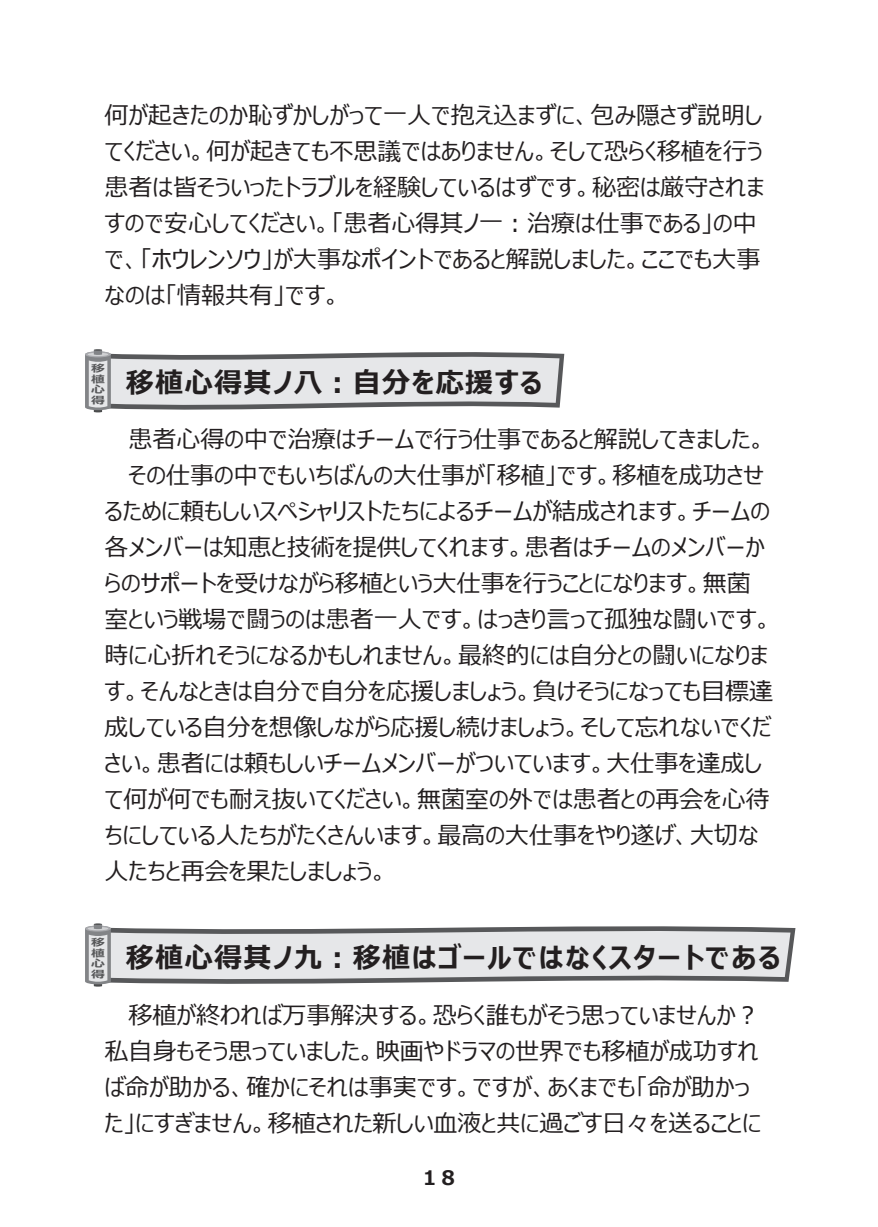
<style>
.page{position:relative;width:878px;height:1227px;background:#fff}
.page>*{position:absolute;margin:0;border:0;box-sizing:border-box;transform-origin:0 0}
.t1{font:700 28px "Meiryo UI";letter-spacing:.05em;color:#231f20}
.t2{font:24px/36px "Meiryo UI";color:#231f20}
.t3{font:700 20px "Meiryo UI";color:#231f20}
.t4{font:700 10px/10.6px "Meiryo UI";color:#57585a;text-align:justify;scale:1.37 1}
</style>
<div class="page">
<svg style="left:85px;top:923px;width:705px;height:63px;background:#d3d3d5"></svg>
<svg style="left:85px;top:349px;width:479px;height:64px;background:#d2d3d5"></svg>
<p class="t2" style="left:105px;top:96px;width:661px">何が起きたのか恥ずかしがって一人で抱え込まずに、包み隠さず説明してください。何が起きても不思議ではありません。そして恐らく移植を行う患者は皆そういったトラブルを経験しているはずです。秘密は厳守されますので安心してください。「患者心得其ノ一︓治療は仕事である」の中で、「ホウレンソウ」が大事なポイントであると解説しました。ここでも大事なのは「情報共有」です。</p>
<p class="t4" style="left:91px;top:362px;width:12px">移植心得</p>
<p class="t1" style="left:126px;top:364px;width:418px">移植心得其ノ八︓自分を応援する</p>
<p class="t2" style="left:129px;top:420px;width:639px">患者心得の中で治療はチームで行う仕事であると解説してきました。</p>
<p class="t2" style="left:129px;top:456px;width:636px">その仕事の中でもいちばんの大仕事が「移植」です。移植を成功させ</p>
<p class="t2" style="left:105px;top:492px;width:667px">るために頼もしいスペシャリストたちによるチームが結成されます。チームの</p>
<p class="t2" style="left:105px;top:528px;width:662px">各メンバーは知恵と技術を提供してくれます。患者はチームのメンバーか</p>
<p class="t2" style="left:105px;top:564px;width:648px">らのサポートを受けながら移植という大仕事を行うことになります。無菌</p>
<p class="t2" style="left:105px;top:600px;width:669px">室という戦場で闘うのは患者一人です。はっきり言って孤独な闘いです。</p>
<p class="t2" style="left:105px;top:636px;width:665px">時に心折れそうになるかもしれません。最終的には自分との闘いになりま</p>
<p class="t2" style="left:105px;top:672px;width:670px">す。そんなときは自分で自分を応援しましょう。負けそうになっても目標達</p>
<p class="t2" style="left:105px;top:708px;width:668px">成している自分を想像しながら応援し続けましょう。そして忘れないでくだ</p>
<p class="t2" style="left:105px;top:744px;width:659px">さい。患者には頼もしいチームメンバーがついています。大仕事を達成し</p>
<p class="t2" style="left:105px;top:780px;width:667px">て何が何でも耐え抜いてください。無菌室の外では患者との再会を心待</p>
<p class="t2" style="left:105px;top:816px;width:656px">ちにしている人たちがたくさんいます。最高の大仕事をやり遂げ、大切な</p>
<p class="t2" style="left:105px;top:852px;width:285px">人たちと再会を果たしましょう。</p>
<p class="t4" style="left:91px;top:936px;width:12px">移植心得</p>
<p class="t1" style="left:126px;top:938px;width:656px">移植心得其ノ九︓移植はゴールではなくスタートである</p>
<p class="t2" style="left:105px;top:996px;width:658px;text-indent:24px">移植が終われば万事解決する。恐らく誰もがそう思っていませんか︖私自身もそう思っていました。映画やドラマの世界でも移植が成功すれば命が助かる、確かにそれは事実です。ですが、あくまでも「命が助かった」にすぎません。移植された新しい血液と共に過ごす日々を送ることに</p>
<p class="t3" style="left:423px;top:1163px;width:34px">18</p>
</div>
